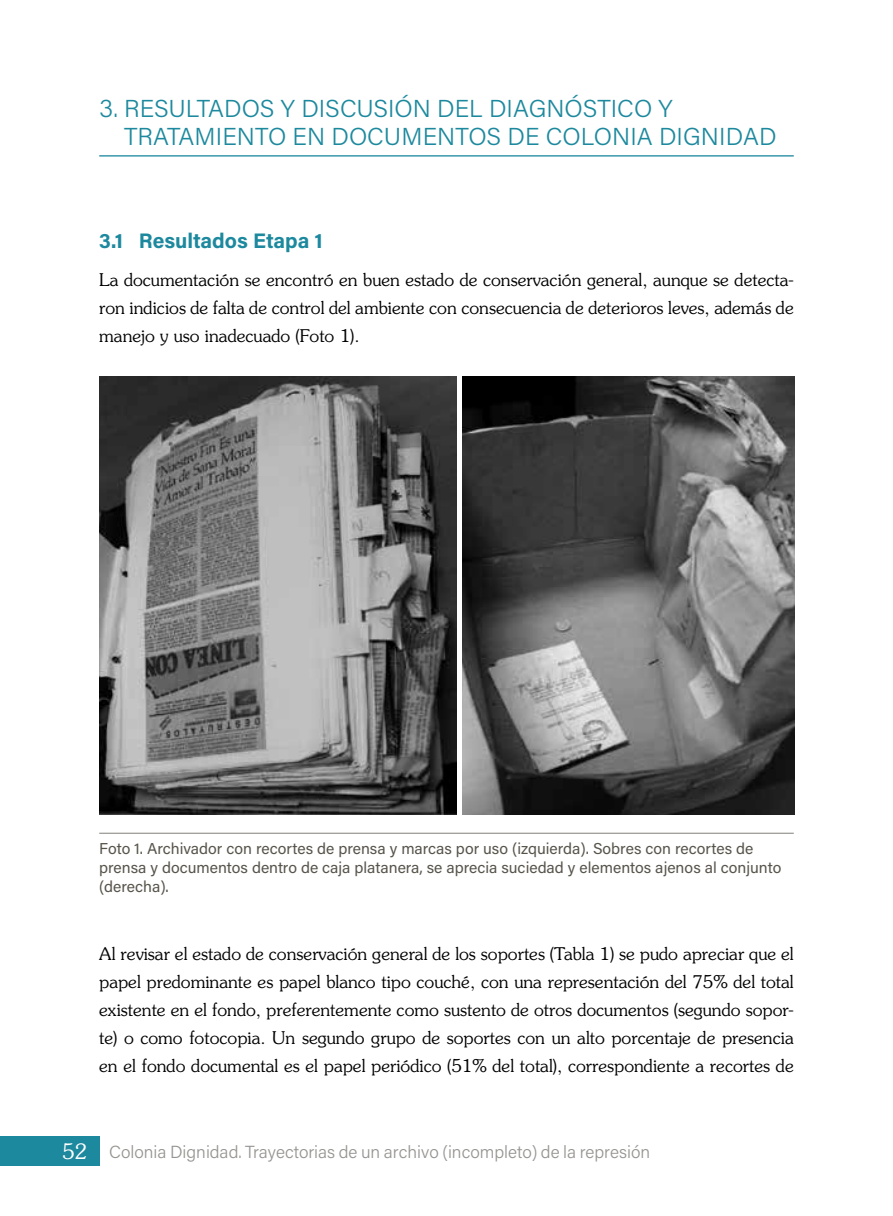
<style>
.page{position:relative;width:893px;height:1216px;background:#fff}
.page>*{position:absolute;margin:0;border:0;box-sizing:border-box;transform-origin:0 0}
.t1{font:300 24.5px/28px "Acumin Pro";color:#1d899e}
.t2{font:700 21px "Acumin Pro";color:#1d899e}
.t3{font:300 17.5px/28px "Souvenir Std";color:#000;text-align:justify}
.t4{font:300 17.5px "Acumin Pro";color:#959490}
.t5{font:15.75px/19.2px "Acumin Pro";color:#57544b}
.s1{font-family:"Souvenir Std";font-size:21px;color:#fff}
</style>
<div class="page">
<div style="left:0;top:1136px;width:99px;height:30px;background:#1d899e"></div>
<hr style="left:99px;top:155px;width:695px;height:1px;background:#1d899e">
<hr style="left:99px;top:832px;width:695px;height:1px;background:#81807a">
<img style="left:99px;top:376px;width:358px;height:438px">
<img style="left:462px;top:376px;width:333px;height:438px">
<h1 class="t1" style="left:124px;top:94px;width:654px;text-indent:-25px">3. RESULTADOS Y DISCUSIÓN DEL DIAGNÓSTICO Y<br>TRATAMIENTO EN DOCUMENTOS DE COLONIA DIGNIDAD</h1>
<p class="t2" style="left:99px;top:226px;width:225px">3.1 Resultados Etapa 1</p>
<p class="t3" style="left:99px;top:265px;width:696px">La documentación se encontró en buen estado de conservación general, aunque se detecta&shy;ron indicios de falta de control del ambiente con consecuencia de deterioros leves, además de manejo y uso inadecuado (Foto 1).</p>
<p class="t5" style="left:99px;top:837px;width:684px">Foto 1. Archivador con recortes de prensa y marcas por uso (izquierda). Sobres con recortes de prensa y documentos dentro de caja platanera, se aprecia suciedad y elementos ajenos al conjunto (derecha).</p>
<p class="t3" style="left:99px;top:939px;width:696px">Al revisar el estado de conservación general de los soportes (Tabla 1) se pudo apreciar que el papel predominante es papel blanco tipo couché, con una representación del 75% del total existente en el fondo, preferentemente como sustento de otros documentos (segundo sopor&shy;te) o como fotocopia. Un segundo grupo de soportes con un alto porcentaje de presencia en el fondo documental es el papel periódico (51% del total), correspondiente a recortes de</p>
<p class="t4" style="left:62px;top:1140px;width:590px"><span class="s1">52</span> Colonia Dignidad. Trayectorias de un archivo (incompleto) de la represión</p>
</div>
